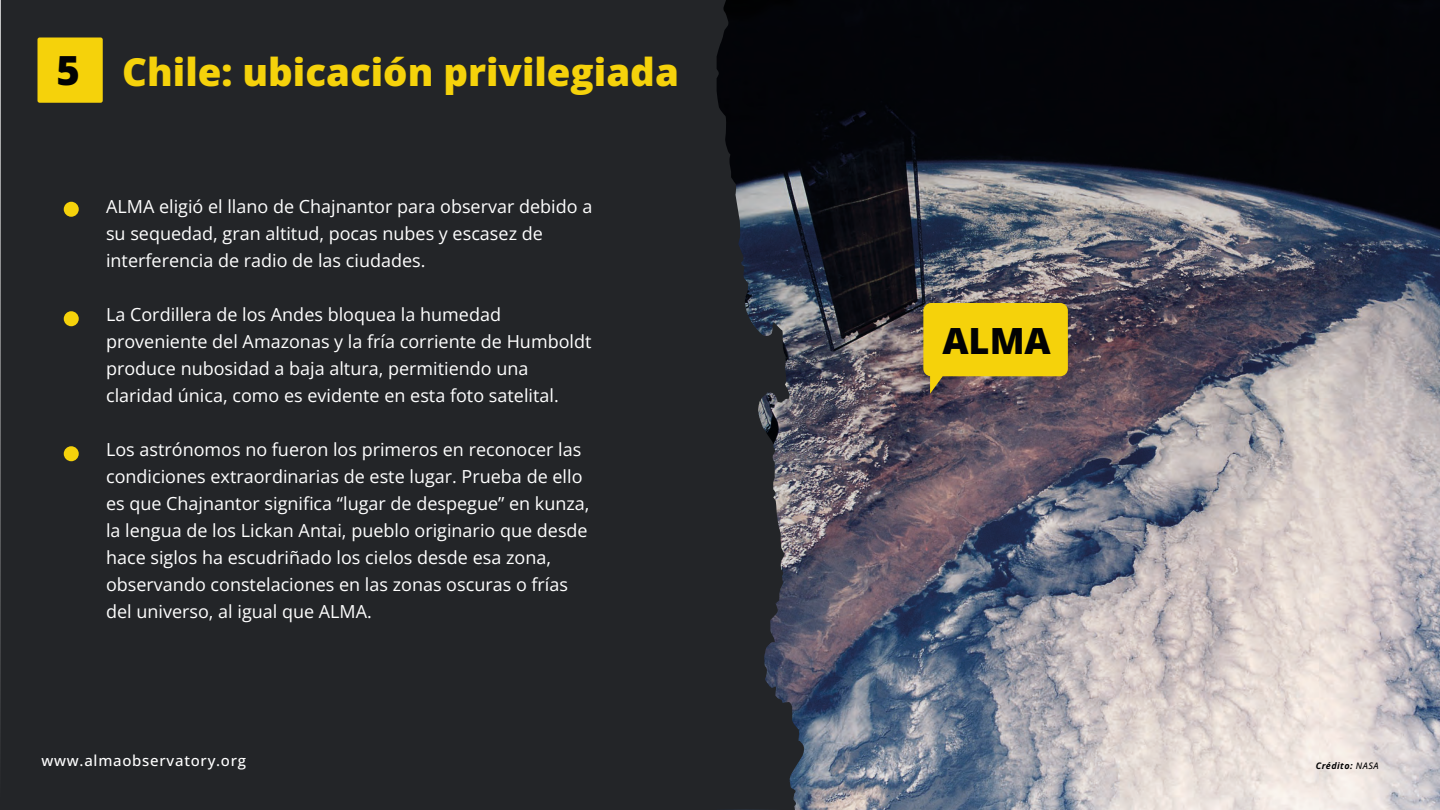
<style>
.page{position:relative;width:1440px;height:810px;background:#fff}
.page>*{position:absolute;margin:0;border:0;box-sizing:border-box;transform-origin:0 0}
.t1{font:800 40.2px "Open Sans";color:#020203}
.t2{font:800 38.4px "Open Sans";color:#f5d20b}
.t3{font:800 36.15px "Open Sans";color:#020203}
.t4{font:18px/27px "Open Sans";color:#fff}
.t5{font:500 15px "Open Sans";letter-spacing:.05em;color:#fff}
.t6{font:italic 700 9px "Open Sans";letter-spacing:.05em;color:#020203}
.s1{font-weight:500}
</style>
<div class="page">
<img style="left:805px;top:0;width:635px;height:810px">
<svg style="left:923px;top:303px;width:145px;height:91px"></svg>
<div style="left:0;top:0;width:805px;height:810px;background:#232528"></div>
<div style="left:38px;top:38px;width:65px;height:65px;background:#f5d20b;border-radius:2px"></div>
<div style="left:64px;top:202px;width:15px;height:15px;background:#f5d20b;border-radius:50%"></div>
<div style="left:64px;top:311px;width:15px;height:15px;background:#f5d20b;border-radius:50%"></div>
<div style="left:64px;top:446px;width:15px;height:15px;background:#f5d20b;border-radius:50%"></div>
<h1 class="t1" style="left:56px;top:42px;width:25px">5</h1>
<h2 class="t2" style="left:122px;top:45px;width:558px">Chile: ubicación privilegiada</h2>
<p class="t4" style="left:106px;top:193px;width:488px">ALMA eligió el llano de Chajnantor para observar debido a su sequedad, gran altitud, pocas nubes y escasez de interferencia de radio de las ciudades.</p>
<p class="t4" style="left:106px;top:301px;width:487px">La Cordillera de los Andes bloquea la humedad proveniente del Amazonas y la fría corriente de Humboldt produce nubosidad a baja altura, permitiendo una claridad única, como es evidente en esta foto satelital.</p>
<p class="t4" style="left:106px;top:436px;width:485px">Los astrónomos no fueron los primeros en reconocer las condiciones extraordinarias de este lugar. Prueba de ello es que Chajnantor significa “lugar de despegue” en kunza, la lengua de los Lickan Antai, pueblo originario que desde hace siglos ha escudriñado los cielos desde esa zona, observando constelaciones en las zonas oscuras o frías del universo, al igual que ALMA.</p>
<h3 class="t3" style="left:942px;top:315px;width:110px">ALMA</h3>
<p class="t5" style="left:42px;top:750px;width:206px">www.almaobservatory.org</p>
<p class="t6" style="left:1316px;top:759px;width:65px">Crédito: <span class="s1">NASA</span></p>
</div>
